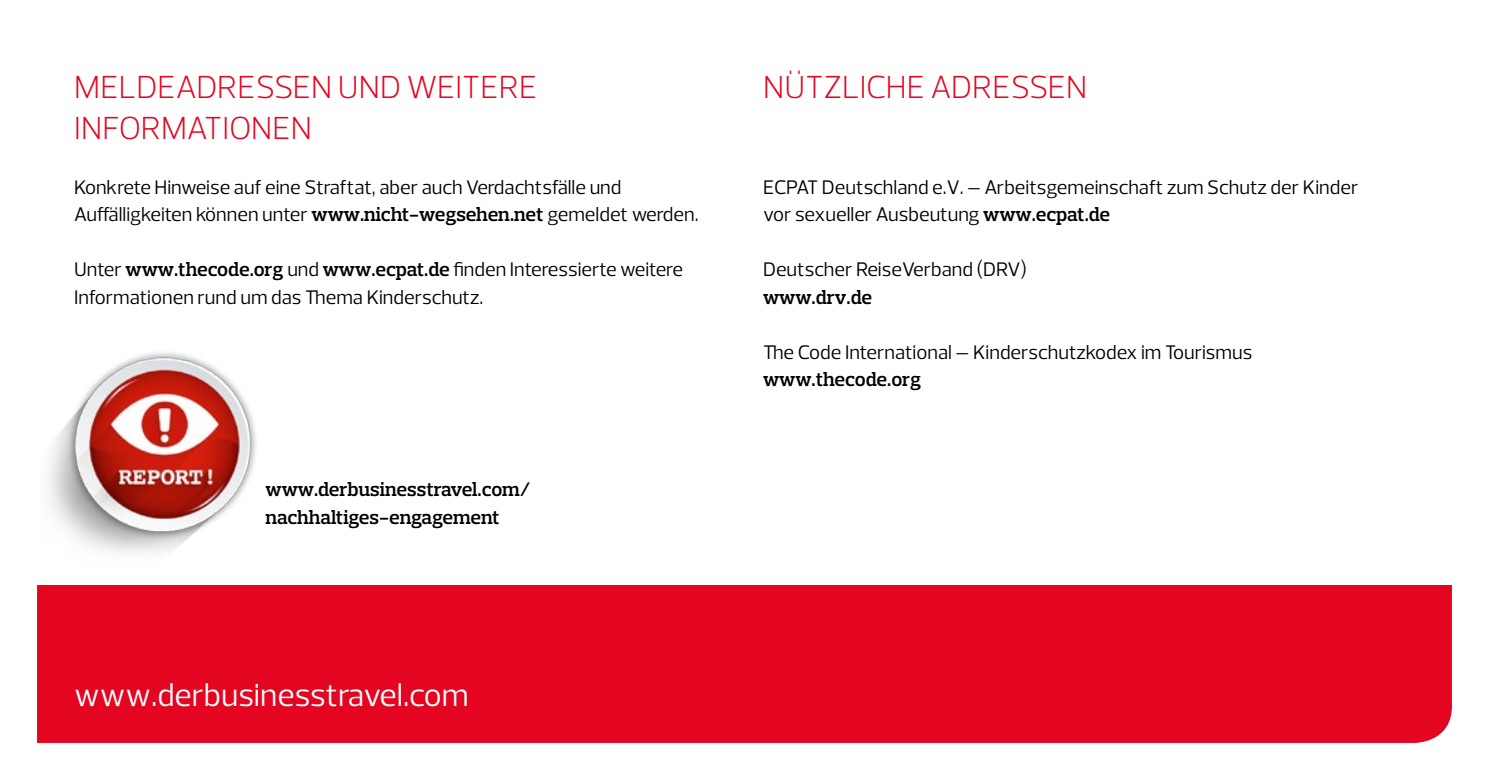
<style>
.page{position:relative;width:1489px;height:780px;background:#fff}
.page>*{position:absolute;margin:0;border:0;box-sizing:border-box;transform-origin:0 0}
.t1{font:300 32.5px/40px "Prelo";letter-spacing:.005em;color:#e40521}
.t2{font:32.5px "Prelo";color:#fff}
.t3{font:20px/27.5px "Prelo";color:#000}
.t4{font:600 20px/27.5px "Prelo Slab";color:#000}
.s1{font-family:"Prelo Slab";font-weight:600}
</style>
<div class="page">
<div style="left:37px;top:585px;width:1414px;height:158px;background:#e40521"></div>
<img style="left:49px;top:352px;width:208px;height:201px">
<h1 class="t1" style="left:74px;top:68px;width:464px">MELDEADRESSEN UND WEITERE<br>INFORMATIONEN</h1>
<p class="t3" style="left:74px;top:173px;width:626px">Konkrete Hinweise auf eine Straftat, aber auch Verdachtsfälle und<br>Auffälligkeiten können unter <span class="s1">www.nicht-wegsehen.net</span> gemeldet werden.</p>
<p class="t3" style="left:74px;top:256px;width:610px">Unter <span class="s1">www.thecode.org</span> und <span class="s1">www.ecpat.de</span> finden Interessierte weitere<br>Informationen rund um das Thema Kinderschutz.</p>
<p class="t4" style="left:265px;top:475px;width:267px">www.derbusinesstravel.com/ nachhaltiges-engagement</p>
<h1 class="t2" style="left:74px;top:675px;width:396px">www.derbusinesstravel.com</h1>
<h1 class="t1" style="left:763px;top:68px;width:325px">NÜTZLICHE ADRESSEN</h1>
<p class="t3" style="left:763px;top:173px;width:597px">ECPAT Deutschland e.V. – Arbeitsgemeinschaft zum Schutz der Kinder vor sexueller Ausbeutung <span class="s1">www.ecpat.de</span></p>
<p class="t3" style="left:763px;top:256px;width:265px">Deutscher ReiseVerband (DRV)</p>
<p class="t4" style="left:763px;top:283px;width:110px">www.drv.de</p>
<p class="t3" style="left:763px;top:338px;width:491px">The Code International – Kinderschutzkodex im Tourismus</p>
<p class="t4" style="left:763px;top:365px;width:160px">www.thecode.org</p>
</div>
